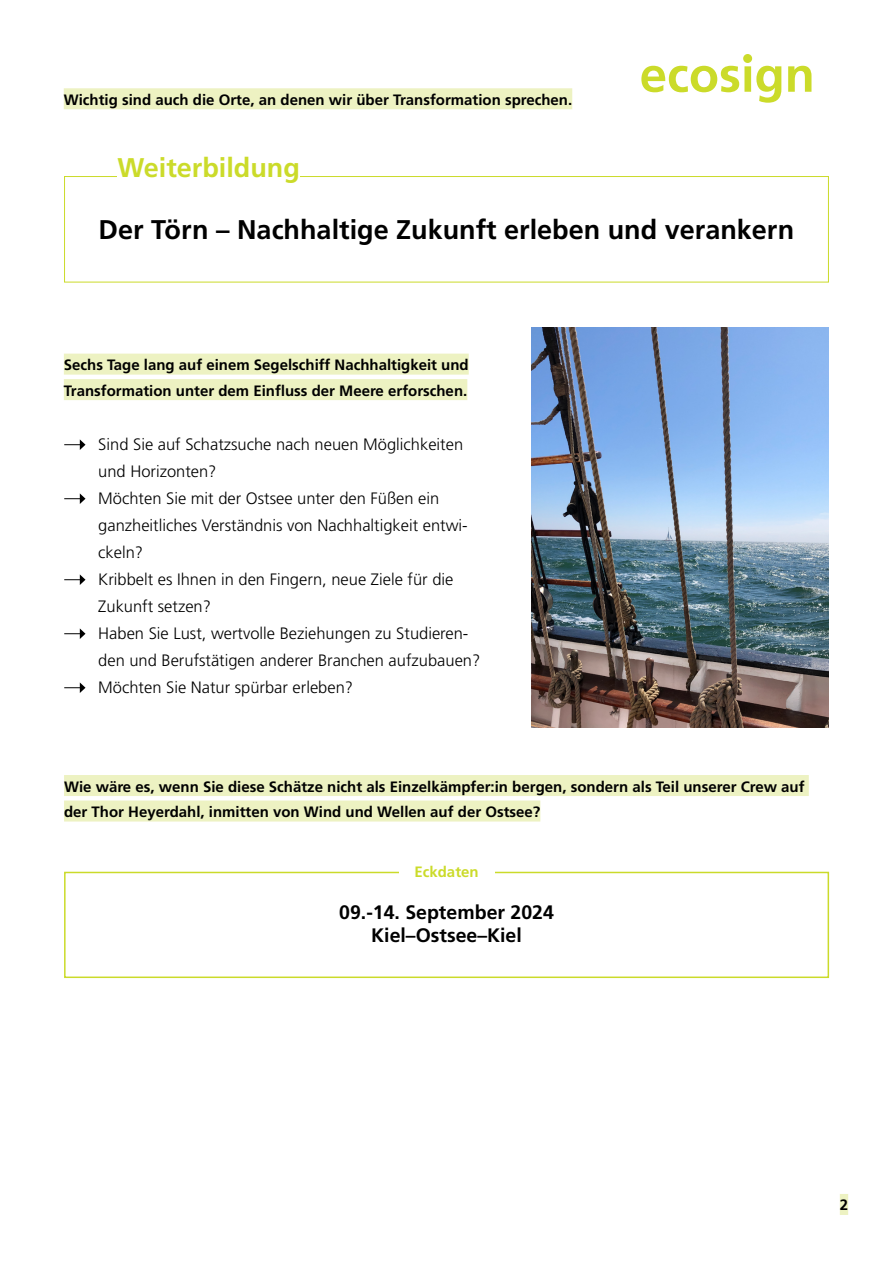
<style>
.page{position:relative;width:893px;height:1263px;background:#fff}
.page>*{position:absolute;margin:0;border:0;box-sizing:border-box;transform-origin:0 0}
.t1{font:700 27px "Frutiger LT Std";color:#000}
.t2{font:700 27px "Frutiger LT Std";color:#cbdb2a}
.t3{font:700 19.5px/23.4px "Frutiger LT Std";color:#000;text-align:center}
.t4{font:300 16.5px/27px "Frutiger LT Std";color:#000}
.t5{font:700 15px/25.5px "Frutiger LT Std";color:#000}
.t6{font:700 15px "Frutiger LT Std";color:#cbdb2a}
</style>
<div class="page">
<div style="left:64px;top:354px;width:405px;height:21px;background:#edf2c2"></div>
<div style="left:64px;top:379px;width:403px;height:21px;background:#edf2c2"></div>
<div style="left:64px;top:88px;width:508px;height:21px;background:#edf2c2"></div>
<div style="left:64px;top:176px;width:765px;height:106px;border:1px solid #cbdb2a"></div>
<div style="left:117px;top:157px;width:183px;height:20px;background:#fff"></div>
<img style="left:532px;top:327px;width:297px;height:400px">
<div style="left:840px;top:1194px;width:8px;height:21px;background:#edf2c2"></div>
<svg style="left:641px;top:54px;width:170px;height:49px"></svg>
<div style="left:64px;top:775px;width:745px;height:21px;background:#edf2c2"></div>
<div style="left:64px;top:800px;width:476px;height:21px;background:#edf2c2"></div>
<div style="left:64px;top:872px;width:765px;height:106px;border:2px solid #cbdb2a"></div>
<div style="left:399px;top:866px;width:95px;height:11px;background:#fff"></div>
<svg style="left:64px;top:439px;width:22px;height:11px"></svg>
<svg style="left:64px;top:493px;width:22px;height:11px"></svg>
<svg style="left:64px;top:574px;width:22px;height:11px"></svg>
<svg style="left:64px;top:628px;width:22px;height:11px"></svg>
<svg style="left:64px;top:682px;width:22px;height:11px"></svg>
<p class="t5" style="left:64px;top:87px;width:510px">Wichtig sind auch die Orte, an denen wir über Transformation sprechen.</p>
<h1 class="t2" style="left:117px;top:152px;width:184px">Weiterbildung</h1>
<h1 class="t1" style="left:99px;top:214px;width:697px">Der Törn – Nachhaltige Zukunft erleben und verankern</h1>
<p class="t5" style="left:64px;top:352px;width:406px">Sechs Tage lang auf einem Segelschiff Nachhaltigkeit und<br>Transformation unter dem Einfluss der Meere erforschen.</p>
<p class="t4" style="left:98px;top:431px;width:384px">Sind Sie auf Schatzsuche nach neuen Möglichkeiten und Horizonten?<br>Möchten Sie mit der Ostsee unter den Füßen ein ganzheitliches Verständnis von Nachhaltigkeit entwi&shy;ckeln?<br>Kribbelt es Ihnen in den Fingern, neue Ziele für die Zukunft setzen?<br>Haben Sie Lust, wertvolle Beziehungen zu Studieren&shy;den und Berufstätigen anderer Branchen aufzubauen?<br>Möchten Sie Natur spürbar erleben?</p>
<p class="t5" style="left:64px;top:774px;width:742px">Wie wäre es, wenn Sie diese Schätze nicht als Einzelkämpfer:in bergen, sondern als Teil unserer Crew auf der Thor Heyerdahl, inmitten von Wind und Wellen auf der Ostsee?</p>
<p class="t6" style="left:414px;top:863px;width:66px">Eckdaten</p>
<p class="t3" style="left:339px;top:900px;width:216px">09.-14. September 2024<br>Kiel–Ostsee–Kiel</p>
<p class="t5" style="left:840px;top:1192px;width:10px">2</p>
</div>
